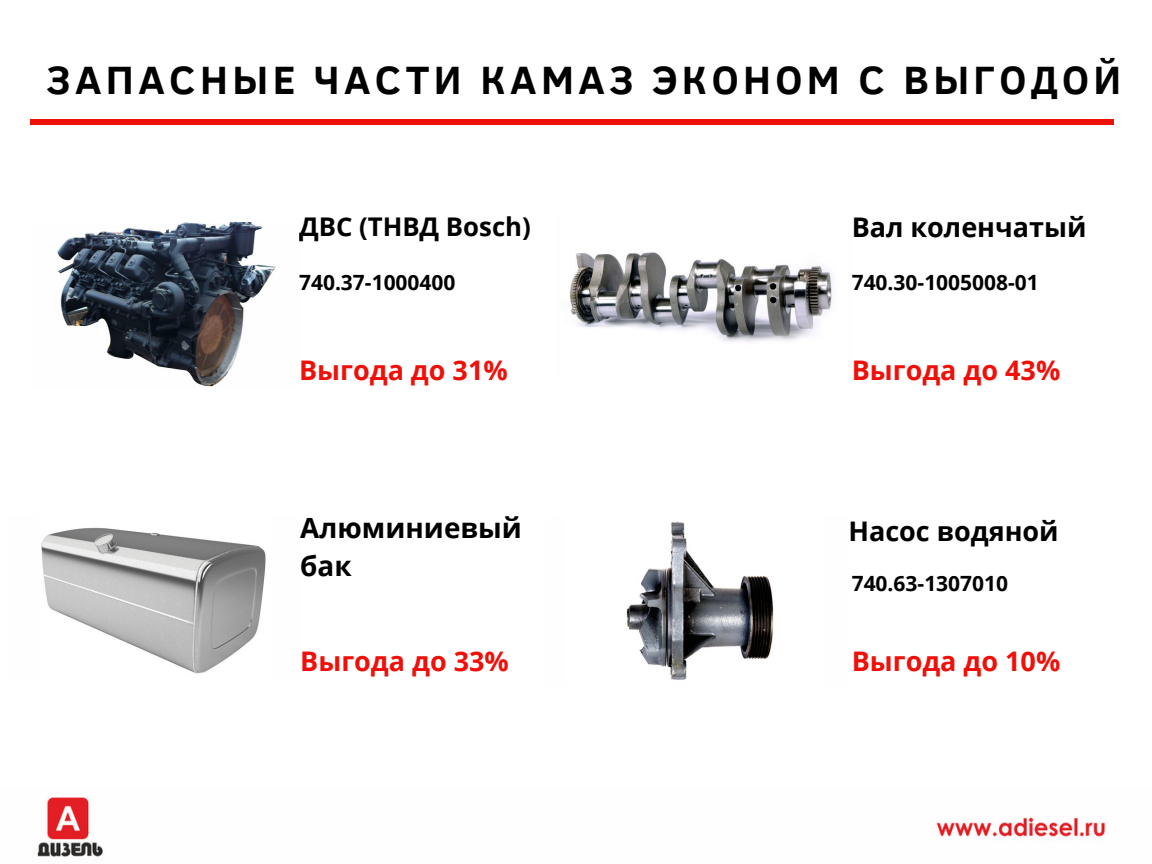
<style>
.page{position:relative;width:1152px;height:864px;background:#fff}
.page>*{position:absolute;margin:0;border:0;box-sizing:border-box;transform-origin:0 0}
.t1{font:700 40.5px "Clear Sans";letter-spacing:.11em;color:#000}
.t2{font:700 27.9px/38.4px "Open Sans";color:#000}
.t3{font:700 27px "Open Sans";color:#ef1009}
.t4{font:700 27px "Open Sans";color:#000}
.t5{font:700 25.8px "Open Sans";color:#000}
.t6{font:700 21px "Open Sans";color:#000}
</style>
<div class="page">
<hr style="left:30px;top:120px;width:1083px;height:4px;background:#ef1009">
<img style="left:57px;top:223px;width:219px;height:163px">
<img style="left:570px;top:252px;width:263px;height:90px">
<img style="left:41px;top:527px;width:225px;height:147px">
<img style="left:626px;top:521px;width:148px;height:159px">
<img style="left:37px;top:797px;width:1069px;height:60px">
<h1 class="t1" style="left:47px;top:50px;width:1076px">ЗАПАСНЫЕ ЧАСТИ КАМАЗ ЭКОНОМ С ВЫГОДОЙ</h1>
<p class="t5" style="left:299px;top:208px;width:233px">ДВС (ТНВД Bosch)</p>
<p class="t6" style="left:299px;top:268px;width:158px">740.37-1000400</p>
<p class="t3" style="left:299px;top:352px;width:210px">Выгода до 31%</p>
<h2 class="t2" style="left:300px;top:508px;width:223px">Алюминиевый бак</h2>
<p class="t3" style="left:300px;top:642px;width:210px">Выгода до 33%</p>
<p class="t4" style="left:852px;top:208px;width:236px">Вал коленчатый</p>
<p class="t6" style="left:852px;top:268px;width:189px">740.30-1005008-01</p>
<p class="t3" style="left:852px;top:352px;width:210px">Выгода до 43%</p>
<p class="t4" style="left:848px;top:512px;width:212px">Насос водяной</p>
<p class="t6" style="left:852px;top:569px;width:158px">740.63-1307010</p>
<p class="t3" style="left:852px;top:642px;width:210px">Выгода до 10%</p>
</div>
